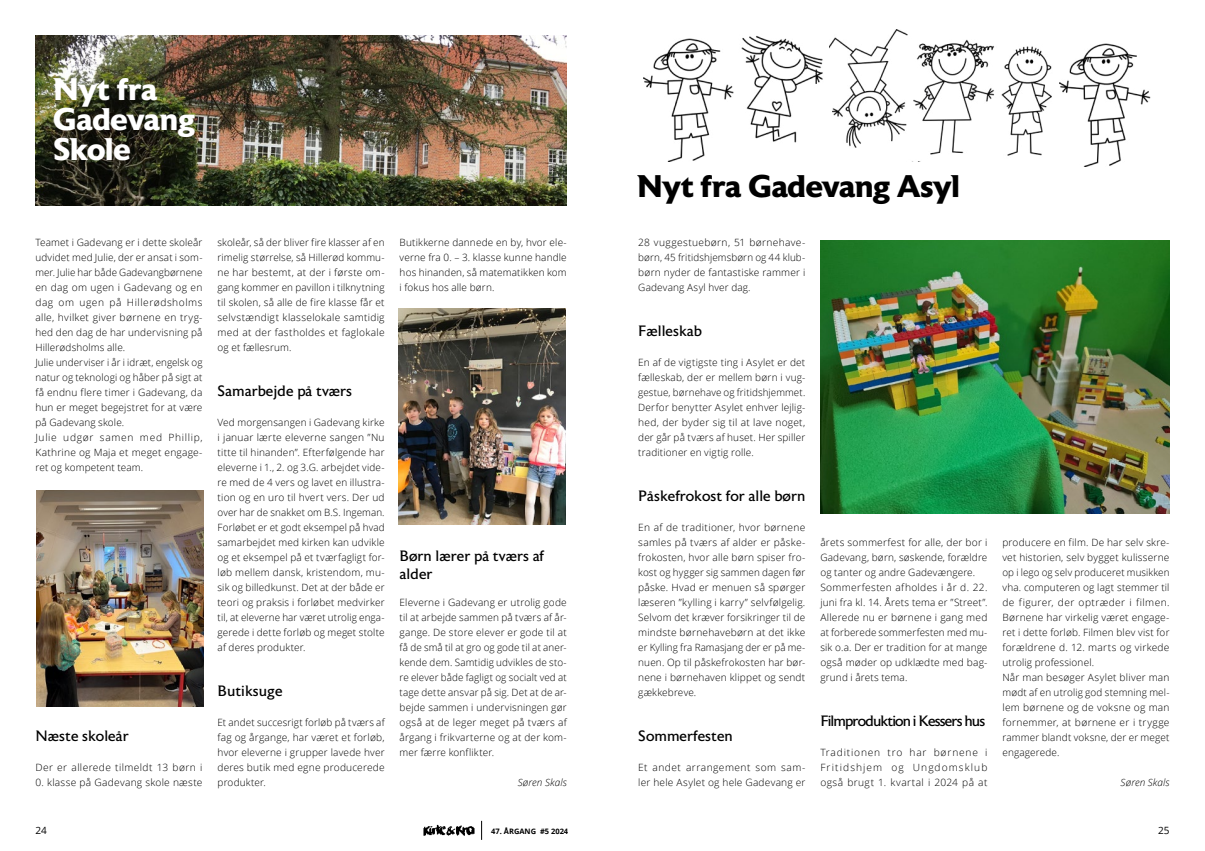
<style>
.page{position:relative;width:1205px;height:851px;background:#fff}
.page>*{position:absolute;margin:0;border:0;box-sizing:border-box;transform-origin:0 0}
.t1{font:700 31.25px/30px "Astoria";letter-spacing:-.005em;color:#fff}
.t2{font:700 31.25px "Astoria";letter-spacing:-.005em;color:#000}
.t3{font:15px/18px "Astoria";color:#000}
.t4{font:15px "Astoria";letter-spacing:-.06em;color:#000}
.t5{font:300 10px/15px "Open Sans";letter-spacing:.02em;color:#000;text-align:justify}
.t6{font:300 10px "Open Sans";letter-spacing:.04em;color:#000}
.t7{font:italic 300 10px "Open Sans";letter-spacing:.01em;color:#000}
.t8{font:10px "Open Sans";color:#000}
.t9{font:700 7.5px "Open Sans";color:#000}
</style>
<div class="page">
<img style="left:36px;top:490px;width:167px;height:216px">
<img style="left:398px;top:308px;width:167px;height:216px">
<img style="left:644px;top:35px;width:179px;height:127px">
<div style="left:812px;top:129px;width:30px;height:33px;background:#fff"></div>
<img style="left:820px;top:240px;width:349px;height:273px">
<img style="left:829px;top:29px;width:223px;height:127px">
<img style="left:1059px;top:43px;width:92px;height:123px">
<img style="left:35px;top:35px;width:532px;height:171px">
<svg style="left:481px;top:820px;width:1px;height:19px"></svg>
<img style="left:423px;top:824px;width:52px;height:12px">
<h1 class="t1" style="left:53px;top:74px;width:143px">Nyt fra<br>Gadevang<br>Skole</h1>
<p class="t5" style="left:35px;top:234px;width:169px;text-align:left">Teamet i Gadevang er i dette skoleår udvidet med Julie, der er ansat i som&shy;mer. Julie har både Gadevangbørnene en dag om ugen i Gadevang og en dag om ugen på Hillerødsholms alle, hvilket giver børnene en tryg&shy;hed den dag de har undervisning på<br>Hillerødsholms alle.<br>Julie underviser i år i idræt, engelsk og natur og teknologi og håber på sigt at få endnu flere timer i Gadevang, da hun er meget begejstret for at være på Gadevang skole.<br>Julie udgør samen med Phillip,<br>Kathrine og Maja et meget engage&shy;ret og kompetent team.</p>
<h2 class="t3" style="left:35px;top:727px;width:95px">Næste skoleår</h2>
<p class="t6" style="left:35px;top:760px;width:169px">Der er allerede tilmeldt 13 børn i</p>
<p class="t5" style="left:35px;top:774px;width:169px">0. klasse på Gadevang skole næste</p>
<p class="t5" style="left:217px;top:234px;width:169px">skoleår, så der bliver fire klasser af en rimelig størrelse, så Hillerød kommu&shy;ne har bestemt, at der i første om&shy;gang kommer en pavillon i tilknytning til skolen, så alle de fire klasse får et selvstændigt klasselokale samtidig med at der fastholdes et faglokale og et fællesrum.</p>
<h2 class="t3" style="left:217px;top:382px;width:136px">Samarbejde på tværs</h2>
<p class="t5" style="left:217px;top:414px;width:169px">Ved morgensangen i Gadevang kirke i januar lærte eleverne sangen ”Nu titte til hinanden”. Efterfølgende har eleverne i 1., 2. og 3.G. arbejdet vide&shy;re med de 4 vers og lavet en illustra&shy;tion og en uro til hvert vers. Der ud over har de snakket om B.S. Ingeman.<br>Forløbet er et godt eksempel på hvad samarbejdet med kirken kan udvikle og et eksempel på et tværfagligt for&shy;løb mellem dansk, kristendom, mu&shy;sik og billedkunst. Det at der både er teori og praksis i forløbet medvirker til, at eleverne har været utrolig enga&shy;gerede i dette forløb og meget stolte af deres produkter.</p>
<h2 class="t3" style="left:217px;top:682px;width:67px">Butiksuge</h2>
<p class="t5" style="left:217px;top:714px;width:169px">Et andet succesrigt forløb på tværs af fag og årgange, har været et forløb, hvor eleverne i grupper lavede hver deres butik med egne producerede produkter.</p>
<p class="t5" style="left:400px;top:234px;width:169px">Butikkerne dannede en by, hvor ele&shy;verne fra 0. – 3. klasse kunne handle hos hinanden, så matematikken kom i fokus hos alle børn.</p>
<h2 class="t3" style="left:400px;top:547px;width:146px">Børn lærer på tværs af alder</h2>
<p class="t5" style="left:400px;top:594px;width:169px">Eleverne i Gadevang er utrolig gode til at arbejde sammen på tværs af år&shy;gange. De store elever er gode til at få de små til at gro og gode til at aner&shy;kende dem. Samtidig udvikles de sto&shy;re elever både fagligt og socialt ved at tage dette ansvar på sig. Det at de ar&shy;bejde sammen i undervisningen gør også at de leger meget på tværs af årgang i frikvarterne og at der kom&shy;mer færre konflikter.</p>
<p class="t7" style="left:518px;top:775px;width:50px">Søren Skals</p>
<h1 class="t2" style="left:637px;top:168px;width:324px">Nyt fra Gadevang Asyl</h1>
<p class="t5" style="left:638px;top:234px;width:169px">28 vuggestuebørn, 51 børnehave&shy;børn, 45 fritidshjemsbørn og 44 klub&shy;børn nyder de fantastiske rammer i Gadevang Asyl hver dag.</p>
<h2 class="t3" style="left:638px;top:322px;width:65px">Fælleskab</h2>
<p class="t5" style="left:638px;top:354px;width:169px">En af de vigtigste ting i Asylet er det fælleskab, der er mellem børn i vug&shy;gestue, børnehave og fritidshjemmet.<br>Derfor benytter Asylet enhver lejlig&shy;hed, der byder sig til at lave noget, der går på tværs af huset. Her spiller traditioner en vigtig rolle.</p>
<h2 class="t3" style="left:638px;top:487px;width:169px">Påskefrokost for alle børn</h2>
<p class="t5" style="left:638px;top:519px;width:169px">En af de traditioner, hvor børnene samles på tværs af alder er påske&shy;frokosten, hvor alle børn spiser fro&shy;kost og hygger sig sammen dagen før påske. Hvad er menuen så spørger læseren ”kylling i karry” selvfølgelig.<br>Selvom det kræver forsikringer til de mindste børnehavebørn at det ikke er Kylling fra Ramasjang der er på me&shy;nuen. Op til påskefrokosten har bør&shy;nene i børnehaven klippet og sendt gækkebreve.</p>
<h2 class="t3" style="left:638px;top:727px;width:96px">Sommerfesten</h2>
<p class="t5" style="left:638px;top:759px;width:169px">Et andet arrangement som sam&shy;ler hele Asylet og hele Gadevang er</p>
<p class="t5" style="left:820px;top:534px;width:169px;text-align:left">årets sommerfest for alle, der bor i<br>Gadevang, børn, søskende, forældre og tanter og andre Gadevængere.<br>Sommerfesten afholdes i år d. 22. juni fra kl. 14. Årets tema er ”Street”.<br>Allerede nu er børnene i gang med at forberede sommerfesten med mu&shy;sik o.a. Der er tradition for at mange også møder op udklædte med bag&shy;grund i årets tema.</p>
<h2 class="t4" style="left:820px;top:712px;width:166px">Filmproduktion i Kessers hus</h2>
<p class="t5" style="left:820px;top:744px;width:169px">Traditionen tro har børnene i Fritidshjem og Ungdomsklub også brugt 1. kvartal i 2024 på at</p>
<p class="t5" style="left:1002px;top:534px;width:169px;text-align:left">producere en film. De har selv skre&shy;vet historien, selv bygget kulisserne op i lego og selv produceret musikken vha. computeren og lagt stemmer til de figurer, der optræder i filmen.<br>Børnene har virkelig været engage&shy;ret i dette forløb. Filmen blev vist for forældrene d. 12. marts og virkede utrolig professionel.<br>Når man besøger Asylet bliver man mødt af en utrolig god stemning mel&shy;lem børnene og de voksne og man fornemmer, at børnene er i trygge rammer blandt voksne, der er meget engagerede.</p>
<p class="t7" style="left:1120px;top:775px;width:50px">Søren Skals</p>
<p class="t8" style="left:35px;top:823px;width:13px">24</p>
<p class="t9" style="left:491px;top:825px;width:79px">47. ÅRGANG #5 2024</p>
<p class="t8" style="left:1158px;top:823px;width:13px">25</p>
</div>
